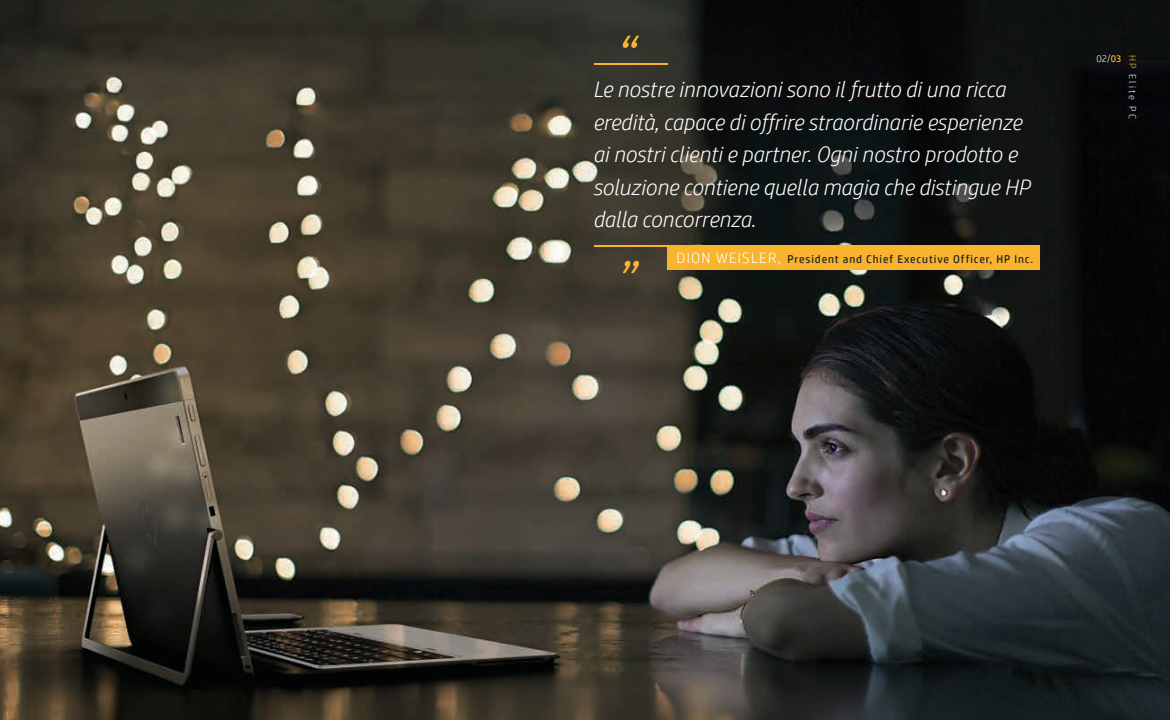
<style>
.page{position:relative;width:1170px;height:720px;background:#fff}
.page>*{position:absolute;margin:0;border:0;box-sizing:border-box;transform-origin:0 0}
.t1{font:italic 300 22.5px/32.5px "HP Simplified";color:#fff}
.t2{font:11.25px "HP Simplified";letter-spacing:.08em;color:#231f20}
.t3{font:300 10px "HP Simplified";letter-spacing:.21em;color:#fff}
.s1{font-weight:300;font-size:15px;color:#fff}
.s2{font-weight:400;color:#f8b42f}
.s3{color:#f8b42f}
</style>
<div class="page">
<img style="left:0;top:0;width:1170px;height:720px">
<hr style="left:594px;top:63px;width:74px;height:2px;background:#f8b42f">
<hr style="left:594px;top:245px;width:74px;height:2px;background:#f8b42f">
<svg style="left:623px;top:36px;width:16px;height:12px"></svg>
<svg style="left:623px;top:261px;width:16px;height:12px"></svg>
<div style="left:667px;top:245px;width:373px;height:24px;background:#f8b42f"></div>
<p class="t1" style="left:593px;top:72px;width:438px">Le nostre innovazioni sono il frutto di una ricca eredità, capace di offrire straordinarie esperienze ai nostri clienti e partner. Ogni nostro prodotto e soluzione contiene quella magia che distingue HP dalla concorrenza.</p>
<p class="t2" style="left:677px;top:252px;width:358px"><span class="s1">DION WEISLER,</span> President and Chief Executive Officer, HP Inc.</p>
<p class="t3" style="left:1097px;top:52px;width:26px">02/<span class="s2">03</span></p>
<p class="t3" style="left:1139px;top:55px;width:65px;rotate:90deg"><span class="s3">HP</span> Elite PC</p>
</div>
